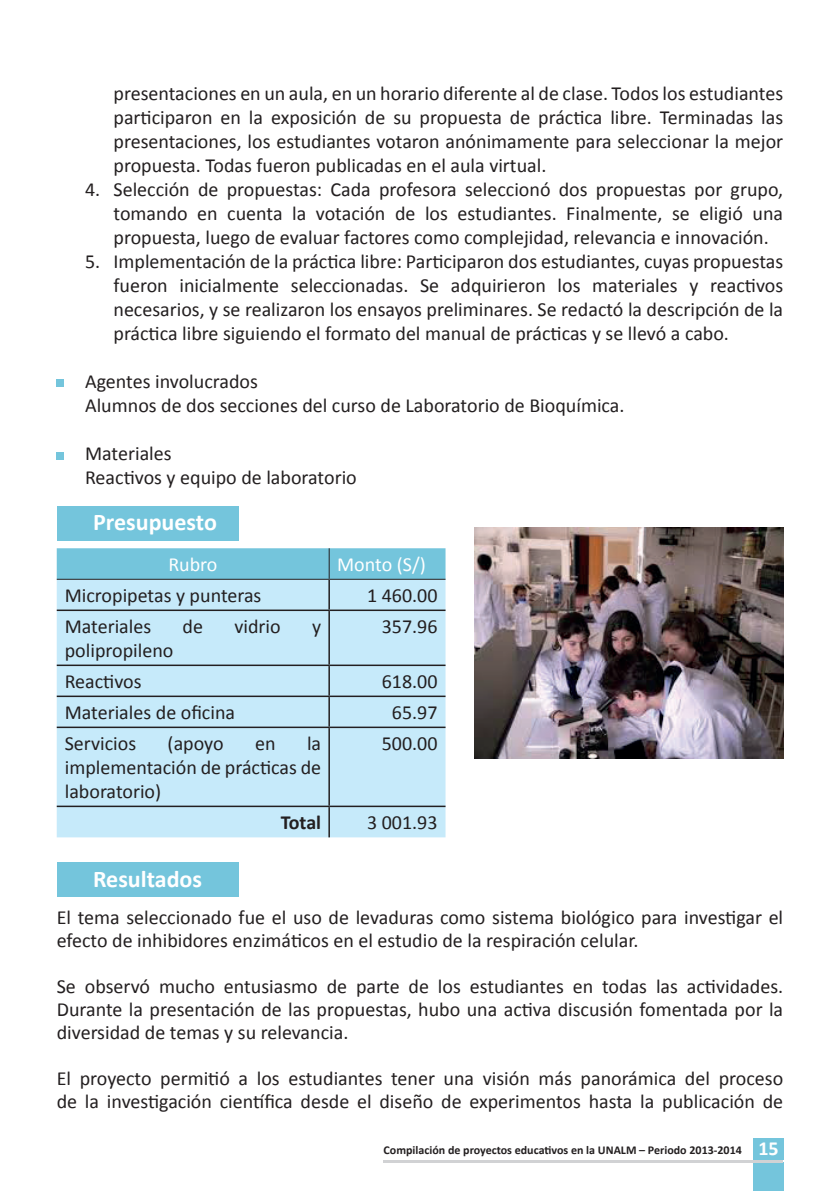
<style>
.page{position:relative;width:840px;height:1191px;background:#fff}
.page>*{position:absolute;margin:0;border:0;box-sizing:border-box;transform-origin:0 0}
.t1{font:700 24px "Calibri";color:#fff}
.t2{font:20px/24px "Calibri";color:#231f20;text-align:justify}
.t3{font:20px "Calibri";color:#fff}
.t4{font:700 20px "Calibri";letter-spacing:-.005em;color:#231f20}
.t5{font:700 12px "Calibri";color:#231f20}
.s1{font-size:20px;color:#fff}
</style>
<div class="page">
<div style="left:753px;top:1162px;width:30px;height:29px;background:#74c5dc"></div>
<div style="left:753px;top:1138px;width:30px;height:22px;background:#74c5dc"></div>
<hr style="left:383px;top:1160px;width:399px;height:2px;background:#d1d2d4">
<div style="left:57px;top:862px;width:181px;height:34px;background:#74c5dc"></div>
<div style="left:57px;top:506px;width:181px;height:34px;background:#74c5dc"></div>
<div style="left:57px;top:548px;width:388px;height:31px;background:#74c5dc"></div>
<div style="left:57px;top:580px;width:388px;height:257px;background:#c6eafa"></div>
<hr style="left:328px;top:548px;width:1px;height:31px;background:#231f20">
<hr style="left:57px;top:579px;width:272px;height:1px;background:#231f20">
<hr style="left:329px;top:579px;width:116px;height:1px;background:#231f20">
<hr style="left:328px;top:580px;width:2px;height:29px;background:#231f20">
<hr style="left:57px;top:609px;width:272px;height:2px;background:#231f20">
<hr style="left:329px;top:609px;width:116px;height:2px;background:#231f20">
<hr style="left:328px;top:611px;width:2px;height:53px;background:#231f20">
<hr style="left:57px;top:664px;width:272px;height:2px;background:#231f20">
<hr style="left:329px;top:664px;width:116px;height:2px;background:#231f20">
<hr style="left:328px;top:666px;width:2px;height:29px;background:#231f20">
<hr style="left:57px;top:695px;width:272px;height:2px;background:#231f20">
<hr style="left:329px;top:695px;width:116px;height:2px;background:#231f20">
<hr style="left:328px;top:697px;width:2px;height:29px;background:#231f20">
<hr style="left:57px;top:726px;width:272px;height:2px;background:#231f20">
<hr style="left:329px;top:726px;width:116px;height:2px;background:#231f20">
<hr style="left:328px;top:728px;width:2px;height:77px;background:#231f20">
<hr style="left:57px;top:805px;width:272px;height:2px;background:#231f20">
<hr style="left:329px;top:805px;width:116px;height:2px;background:#231f20">
<hr style="left:328px;top:807px;width:2px;height:30px;background:#231f20">
<img style="left:474px;top:527px;width:308px;height:231px">
<div style="left:57px;top:379px;width:7px;height:7px;background:#74c5dc"></div>
<div style="left:57px;top:452px;width:7px;height:7px;background:#74c5dc"></div>
<p class="t2" style="left:113px;top:81px;width:670px">presentaciones en un aula, en un horario diferente al de clase. Todos los estudiantes participaron en la exposición de su propuesta de práctica libre. Terminadas las presentaciones, los estudiantes votaron anónimamente para seleccionar la mejor propuesta. Todas fueron publicadas en el aula virtual.</p>
<p class="t2" style="left:113px;top:177px;width:670px;text-indent:-28px">4. Selección de propuestas: Cada profesora seleccionó dos propuestas por grupo, tomando en cuenta la votación de los estudiantes. Finalmente, se eligió una propuesta, luego de evaluar factores como complejidad, relevancia e innovación.</p>
<p class="t2" style="left:113px;top:249px;width:670px;text-indent:-28px">5. Implementación de la práctica libre: Participaron dos estudiantes, cuyas propuestas fueron inicialmente seleccionadas. Se adquirieron los materiales y reactivos necesarios, y se realizaron los ensayos preliminares. Se redactó la descripción de la práctica libre siguiendo el formato del manual de prácticas y se llevó a cabo.</p>
<p class="t2" style="left:85px;top:369px;width:540px">Agentes involucrados<br>Alumnos de dos secciones del curso de Laboratorio de Bioquímica.</p>
<p class="t2" style="left:85px;top:441px;width:273px">Materiales<br>Reactivos y equipo de laboratorio</p>
<p class="t1" style="left:93px;top:506px;width:125px">Presupuesto</p>
<p class="t3" style="left:168px;top:552px;width:51px">Rubro</p>
<p class="t3" style="left:337px;top:552px;width:90px">Monto (S/)</p>
<p class="t2" style="left:65px;top:584px;width:198px">Micropipetas y punteras</p>
<p class="t2" style="left:367px;top:584px;width:72px">1 460.00</p>
<p class="t2" style="left:65px;top:615px;width:88px">Materiales</p>
<p class="t2" style="left:182px;top:615px;width:22px">de</p>
<p class="t2" style="left:234px;top:615px;width:48px">vidrio</p>
<p class="t2" style="left:312px;top:615px;width:11px">y</p>
<p class="t2" style="left:65px;top:639px;width:110px">polipropileno</p>
<p class="t2" style="left:381px;top:615px;width:57px">357.96</p>
<p class="t2" style="left:65px;top:670px;width:78px">Reactivos</p>
<p class="t2" style="left:381px;top:670px;width:57px">618.00</p>
<p class="t2" style="left:65px;top:701px;width:172px">Materiales de oficina</p>
<p class="t2" style="left:391px;top:701px;width:47px">65.97</p>
<p class="t2" style="left:65px;top:732px;width:73px">Servicios</p>
<p class="t2" style="left:167px;top:732px;width:57px">(apoyo</p>
<p class="t2" style="left:255px;top:732px;width:22px">en</p>
<p class="t2" style="left:65px;top:732px;width:258px;text-indent:242px">la implementación de prácticas de laboratorio)</p>
<p class="t2" style="left:381px;top:732px;width:57px">500.00</p>
<p class="t4" style="left:280px;top:810px;width:42px">Total</p>
<p class="t2" style="left:367px;top:811px;width:72px">3 001.93</p>
<p class="t1" style="left:93px;top:864px;width:110px">Resultados</p>
<p class="t2" style="left:57px;top:905px;width:727px;line-height:23px">El tema seleccionado fue el uso de levaduras como sistema biológico para investigar el efecto de inhibidores enzimáticos en el estudio de la respiración celular.</p>
<p class="t2" style="left:57px;top:974px;width:727px;line-height:23px">Se observó mucho entusiasmo de parte de los estudiantes en todas las actividades.<br>Durante la presentación de las propuestas, hubo una activa discusión fomentada por la diversidad de temas y su relevancia.</p>
<p class="t2" style="left:57px;top:1066px;width:727px;line-height:23px">El proyecto permitió a los estudiantes tener una visión más panorámica del proceso de la investigación científica desde el diseño de experimentos hasta la publicación de</p>
<p class="t5" style="left:383px;top:1142px;width:396px">Compilación de proyectos educativos en la UNALM – Periodo 2013-2014 <span class="s1">15</span></p>
</div>
